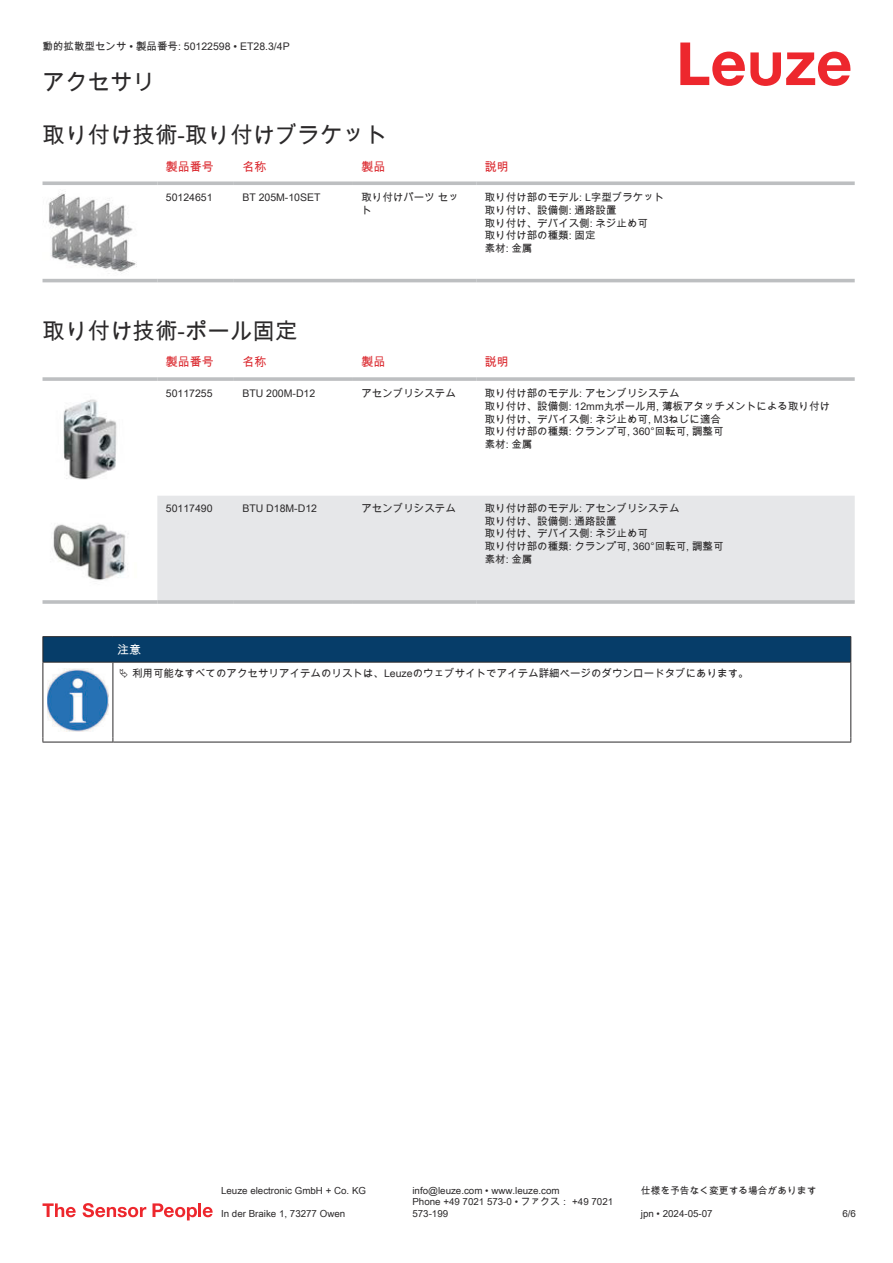
<style>
.page{position:relative;width:893px;height:1263px;background:#fff}
.page>*{position:absolute;margin:0;border:0;box-sizing:border-box;transform-origin:0 0}
.t1{font:22.5px "Arial Unicode MS";color:#2b292a}
.t2{font:12px "Arial Unicode MS";color:#db2a30}
.t3{font:12px "Arial Unicode MS";color:#fff}
.t4{font:10.5px/12.6px "Arial Unicode MS";color:#2b292a}
.t5{font:9.75px/11.7px "Arial Unicode MS";color:#2b292a}
</style>
<div class="page">
<svg style="left:680px;top:43px;width:170px;height:43px"></svg>
<svg style="left:43px;top:278px;width:812px;height:5px;fill:#efeff0"></svg>
<svg style="left:43px;top:181px;width:114px;height:4px"></svg>
<svg style="left:157px;top:181px;width:77px;height:4px"></svg>
<svg style="left:234px;top:181px;width:119px;height:4px"></svg>
<svg style="left:353px;top:181px;width:123px;height:4px"></svg>
<svg style="left:476px;top:181px;width:379px;height:4px;background:#c4c6c8"></svg>
<hr style="left:43px;top:279px;width:114px;height:3px;background:#bdbfc1">
<hr style="left:157px;top:279px;width:77px;height:3px;background:#bdbfc1">
<hr style="left:234px;top:279px;width:119px;height:3px;background:#bdbfc1">
<hr style="left:353px;top:279px;width:123px;height:3px;background:#bdbfc1">
<hr style="left:476px;top:279px;width:379px;height:3px;background:#bdbfc1">
<img style="left:48px;top:191px;width:89px;height:81px">
<div style="left:157px;top:496px;width:698px;height:104px;background:#e6e7e9"></div>
<svg style="left:43px;top:377px;width:114px;height:4px"></svg>
<hr style="left:157px;top:377px;width:77px;height:4px;background:#c6c7c9">
<svg style="left:234px;top:377px;width:119px;height:4px"></svg>
<svg style="left:353px;top:377px;width:123px;height:4px"></svg>
<hr style="left:476px;top:377px;width:379px;height:4px;background:#c6c7c9">
<hr style="left:43px;top:600px;width:114px;height:4px;background:#c3c5c7">
<hr style="left:157px;top:600px;width:77px;height:4px;background:#c5c7c9">
<hr style="left:234px;top:600px;width:119px;height:4px;background:#bdbfc1">
<hr style="left:353px;top:600px;width:123px;height:4px;background:#bdbfc1">
<hr style="left:476px;top:600px;width:379px;height:4px;background:#c5c7c9">
<img style="left:63px;top:399px;width:54px;height:81px">
<img style="left:53px;top:524px;width:75px;height:57px">
<svg style="left:44px;top:663px;width:806px;height:79px"></svg>
<hr style="left:43px;top:636px;width:70px;height:1px;background:#2b292a">
<hr style="left:43px;top:662px;width:70px;height:1px;background:#2b292a">
<hr style="left:113px;top:636px;width:738px;height:1px;background:#2b292a">
<svg style="left:43px;top:637px;width:808px;height:25px;background:#063c67"></svg>
<hr style="left:113px;top:662px;width:738px;height:1px;background:#2b292a">
<hr style="left:43px;top:662px;width:1px;height:75px;background:#2b292a">
<hr style="left:113px;top:662px;width:1px;height:75px;background:#2b292a">
<hr style="left:850px;top:662px;width:1px;height:75px;background:#2b292a">
<hr style="left:43px;top:742px;width:70px;height:1px;background:#2b292a">
<hr style="left:113px;top:742px;width:738px;height:1px;background:#2b292a">
<img style="left:47px;top:668px;width:61px;height:63px">
<div style="left:115px;top:663px;width:734px;height:20px;background:#fff"></div>
<svg style="left:43px;top:1203px;width:33px;height:14px"></svg>
<svg style="left:83px;top:1203px;width:63px;height:14px"></svg>
<svg style="left:153px;top:1203px;width:44px;height:17px"></svg>
<hr style="left:198px;top:1203px;width:3px;height:14px;background:#ed272d">
<svg style="left:203px;top:1207px;width:10px;height:10px"></svg>
<p class="t4" style="left:43px;top:40px;width:249px">動的拡散型センサ • 製品番号: 50122598 • ET28.3/4P</p>
<h1 class="t1" style="left:43px;top:66px;width:114px">アクセサリ</h1>
<h1 class="t1" style="left:43px;top:119px;width:346px">取り付け技術-取り付けブラケット</h1>
<p class="t2" style="left:166px;top:158px;width:49px">製品番号</p>
<p class="t2" style="left:242px;top:158px;width:25px">名称</p>
<p class="t2" style="left:361px;top:158px;width:25px">製品</p>
<p class="t2" style="left:485px;top:158px;width:25px">説明</p>
<p class="t4" style="left:166px;top:191px;width:48px">50124651</p>
<p class="t4" style="left:242px;top:191px;width:80px">BT 205M-10SET</p>
<p class="t4" style="left:361px;top:191px;width:99px">取り付けパーツ セット</p>
<p class="t4" style="left:485px;top:191px;width:181px">取り付け部のモデル: L字型ブラケット取り付け、設備側: 通路設置<br>取り付け、デバイス側: ネジ止め可<br>取り付け部の種類: 固定<br>素材: 金属</p>
<h1 class="t1" style="left:43px;top:315px;width:256px">取り付け技術-ポール固定</h1>
<p class="t2" style="left:166px;top:353px;width:49px">製品番号</p>
<p class="t2" style="left:242px;top:353px;width:25px">名称</p>
<p class="t2" style="left:361px;top:353px;width:25px">製品</p>
<p class="t2" style="left:485px;top:353px;width:25px">説明</p>
<p class="t4" style="left:166px;top:387px;width:48px">50117255</p>
<p class="t4" style="left:242px;top:387px;width:74px">BTU 200M-D12</p>
<p class="t4" style="left:361px;top:387px;width:96px">アセンブリシステム</p>
<p class="t4" style="left:485px;top:387px;width:347px">取り付け部のモデル: アセンブリシステム<br>取り付け、設備側: 12mm丸ポール用, 薄板アタッチメントによる取り付け取り付け、デバイス側: ネジ止め可, M3ねじに適合<br>取り付け部の種類: クランプ可, 360°回転可, 調整可<br>素材: 金属</p>
<p class="t4" style="left:166px;top:502px;width:48px">50117490</p>
<p class="t4" style="left:242px;top:502px;width:76px">BTU D18M-D12</p>
<p class="t4" style="left:361px;top:502px;width:96px">アセンブリシステム</p>
<p class="t4" style="left:485px;top:502px;width:240px">取り付け部のモデル: アセンブリシステム<br>取り付け、設備側: 通路設置<br>取り付け、デバイス側: ネジ止め可<br>取り付け部の種類: クランプ可, 360°回転可, 調整可素材: 金属</p>
<p class="t3" style="left:117px;top:641px;width:25px">注意</p>
<p class="t4" style="left:132px;top:667px;width:618px">利用可能なすべてのアクセサリアイテムのリストは、Leuzeのウェブサイトでアイテム詳細ページのダウンロードタブにあります。</p>
<p class="t5" style="left:221px;top:1184px;width:146px">Leuze electronic GmbH + Co. KG</p>
<p class="t5" style="left:412px;top:1184px;width:149px">info@leuze.com • www.leuze.com</p>
<p class="t5" style="left:641px;top:1184px;width:177px">仕様を予告なく変更する場合があります</p>
<p class="t5" style="left:221px;top:1207px;width:126px">In der Braike 1, 73277 Owen</p>
<p class="t5" style="left:412px;top:1196px;width:202px">Phone +49 7021 573-0 • ファクス： +49 7021<br>573-199</p>
<p class="t5" style="left:641px;top:1207px;width:73px">jpn • 2024-05-07</p>
<p class="t5" style="left:842px;top:1207px;width:15px">6/6</p>
</div>
